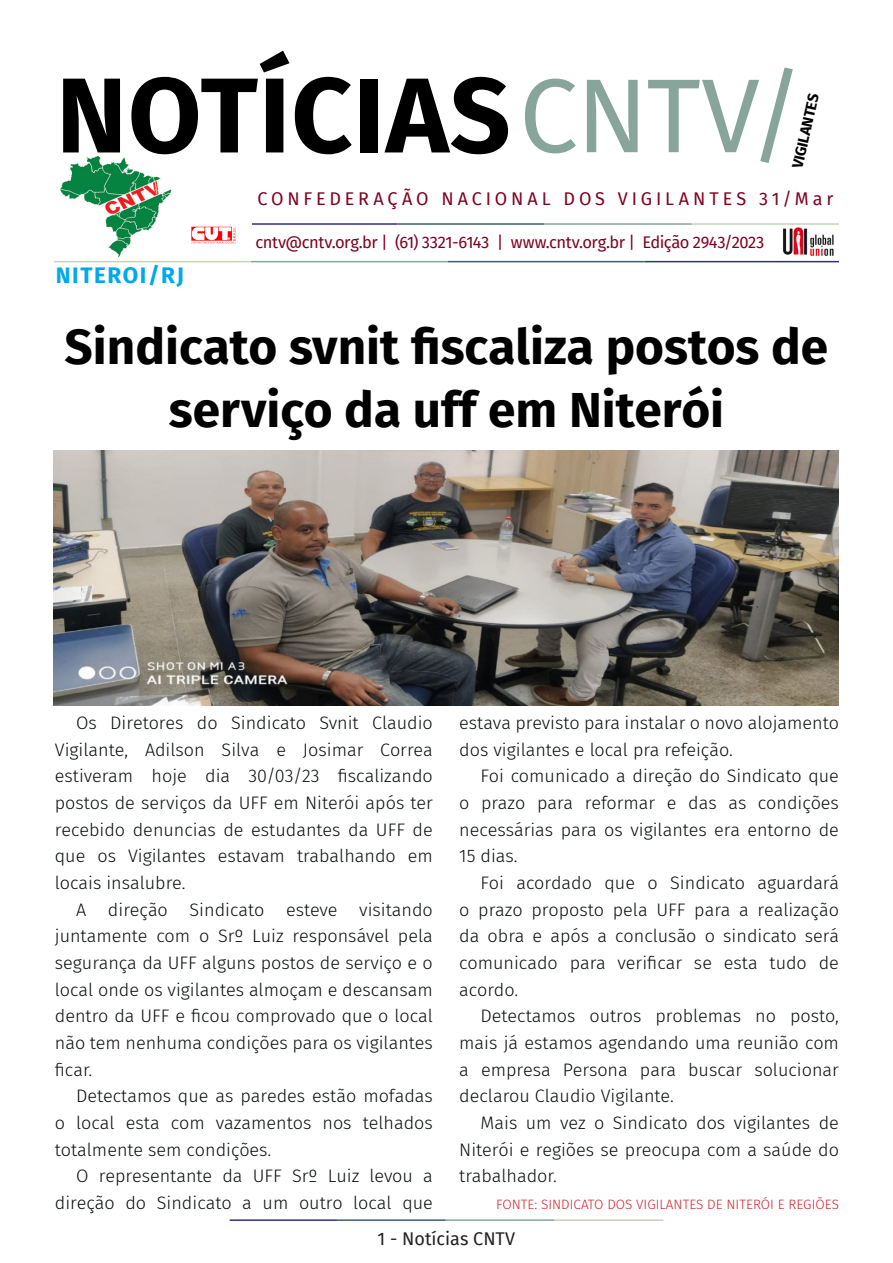
<style>
.page{position:relative;width:893px;height:1263px;background:#fff}
.page>*{position:absolute;margin:0;border:0;box-sizing:border-box;transform-origin:0 0}
.t1{font:700 106.5px "Fira Sans";letter-spacing:.01em;color:#000}
.t2{font:700 49.5px/63px "Fira Sans";color:#000001;text-align:center}
.t3{font:700 22.5px "Fira Sans";letter-spacing:.07em;color:#00a9ea}
.t4{font:300 18px/26.7px "Fira Sans";color:#080d0b;text-align:justify}
.t5{font:18px "Fira Sans";letter-spacing:.215em;color:#7e0220}
.t6{font:18px "Fira Sans";color:#231f20}
.t7{font:16.5px "Fira Sans";letter-spacing:-.025em;color:#7e0220}
.t8{font:700 15px "Fira Sans";color:#000001}
.t9{font:300 13.5px "Fira Sans";color:#d1232a}
.s1{font-weight:400;font-size:105px;color:#87a59a}
</style>
<div class="page">
<hr style="left:230px;top:1219px;width:107px;height:2px;background:#2f3088">
<hr style="left:337px;top:1219px;width:109px;height:2px;background:#3a5f6d">
<hr style="left:446px;top:1219px;width:109px;height:2px;background:#87a59a">
<hr style="left:555px;top:1219px;width:108px;height:2px;background:#c6d5b7">
<img style="left:782px;top:227px;width:54px;height:34px">
<hr style="left:252px;top:223px;width:145px;height:2px;background:#2f3088">
<hr style="left:397px;top:223px;width:147px;height:2px;background:#3a5f6d">
<hr style="left:544px;top:223px;width:148px;height:2px;background:#87a59a">
<hr style="left:692px;top:223px;width:147px;height:2px;background:#c6d5b7">
<hr style="left:645px;top:261px;width:194px;height:1px;background:#2f3088">
<hr style="left:448px;top:261px;width:197px;height:1px;background:#3a5f6d">
<hr style="left:251px;top:261px;width:197px;height:1px;background:#87a59a">
<hr style="left:54px;top:261px;width:197px;height:1px;background:#c6d5b7">
<img style="left:61px;top:157px;width:110px;height:100px">
<img style="left:191px;top:226px;width:45px;height:18px">
<img style="left:53px;top:450px;width:785px;height:256px">
<p class="t1" style="left:56px;top:26px;width:749px">NOTÍCIAS<span class="s1">CNTV/</span></p>
<p class="t8" style="left:785px;top:165px;width:77px;rotate:-77deg">VIGILANTES</p>
<p class="t5" style="left:258px;top:185px;width:577px">CONFEDERAÇÃO NACIONAL DOS VIGILANTES 31/Mar</p>
<p class="t3" style="left:56px;top:257px;width:130px">NITEROI/RJ</p>
<p class="t7" style="left:255px;top:229px;width:511px">cntv@cntv.org.br | (61) 3321-6143 | www.cntv.org.br | Edição 2943/2023</p>
<p class="t2" style="left:65px;top:312px;width:765px">Sindicato svnit fiscaliza postos de serviço da uff em Niterói</p>
<p class="t4" style="left:55px;top:709px;width:380px;text-indent:21px">Os Diretores do Sindicato Svnit Claudio Vigilante, Adilson Silva e Josimar Correa estiveram hoje dia 30/03/23 fiscalizando postos de serviços da UFF em Niterói após ter recebido denuncias de estudantes da UFF de que os Vigilantes estavam trabalhando em locais insalubre.</p>
<p class="t4" style="left:55px;top:896px;width:380px;text-indent:21px">A direção Sindicato esteve visitando juntamente com o Srº Luiz responsável pela segurança da UFF alguns postos de serviço e o local onde os vigilantes almoçam e descansam dentro da UFF e ficou comprovado que o local não tem nenhuma condições para os vigilantes ficar.</p>
<p class="t4" style="left:55px;top:1082px;width:380px;text-indent:21px">Detectamos que as paredes estão mofadas o local esta com vazamentos nos telhados totalmente sem condições.</p>
<p class="t4" style="left:55px;top:1162px;width:380px;text-align:right">O representante da UFF Srº Luiz levou a direção do Sindicato a um outro local que</p>
<p class="t4" style="left:459px;top:709px;width:381px">estava previsto para instalar o novo alojamento dos vigilantes e local pra refeição.</p>
<p class="t4" style="left:459px;top:763px;width:381px;text-indent:21px">Foi comunicado a direção do Sindicato que o prazo para reformar e das as condições necessárias para os vigilantes era entorno de 15 dias.</p>
<p class="t4" style="left:459px;top:869px;width:381px;text-indent:21px">Foi acordado que o Sindicato aguardará o prazo proposto pela UFF para a realização da obra e após a conclusão o sindicato será comunicado para verificar se esta tudo de acordo.</p>
<p class="t4" style="left:459px;top:1003px;width:381px;text-indent:21px">Detectamos outros problemas no posto, mais já estamos agendando uma reunião com a empresa Persona para buscar solucionar declarou Claudio Vigilante.</p>
<p class="t4" style="left:459px;top:1109px;width:381px;text-indent:21px">Mais um vez o Sindicato dos vigilantes de Niterói e regiões se preocupa com a saúde do trabalhador.</p>
<p class="t9" style="left:496px;top:1195px;width:344px">FONTE: SINDICATO DOS VIGILANTES DE NITERÓI E REGIÕES</p>
<p class="t6" style="left:378px;top:1225px;width:139px">1 - Notícias CNTV</p>
</div>
